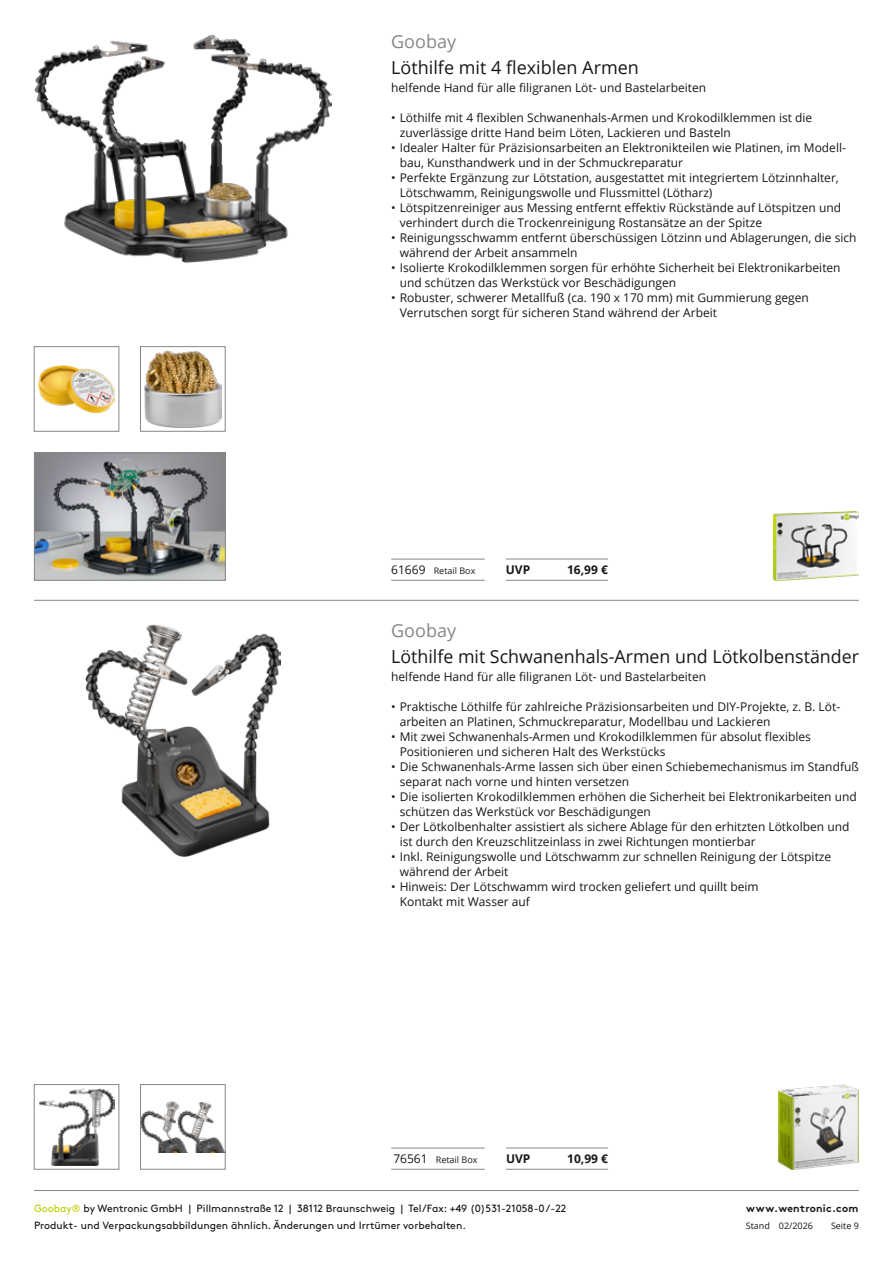
<style>
.page{position:relative;width:893px;height:1263px;background:#fff}
.page>*{position:absolute;margin:0;border:0;box-sizing:border-box;transform-origin:0 0}
.t1{font:18px "Open Sans";color:#181716}
.t2{font:18px "Open Sans";color:#868786}
.t3{font:12px/15px "Open Sans";color:#181716}
.t4{font:700 12px "Open Sans";color:#181716}
.t5{font:10.5px/16.8px "Brown";color:#181716}
.t6{font:700 10.5px "Brown";letter-spacing:.025em;color:#181716}
.t7{font:9px "Open Sans";color:#181716}
.s1{font-size:12px}
.s2{color:#bbcf00}
</style>
<div class="page">
<hr style="left:34px;top:1190px;width:825px;height:1px;background:#868786">
<hr style="left:34px;top:600px;width:825px;height:1px;background:#868786">
<img style="left:85px;top:624px;width:195px;height:233px">
<img style="left:39px;top:1089px;width:75px;height:76px">
<div style="left:34px;top:1084px;width:85px;height:85px;border:1px solid #868786"></div>
<img style="left:142px;top:1101px;width:81px;height:52px">
<div style="left:140px;top:1084px;width:85px;height:85px;border:1px solid #868786"></div>
<img style="left:778px;top:1084px;width:81px;height:85px">
<hr style="left:391px;top:1148px;width:43px;height:1px;background:#868786">
<hr style="left:434px;top:1148px;width:51px;height:1px;background:#868786">
<hr style="left:391px;top:1169px;width:43px;height:1px;background:#868786">
<hr style="left:434px;top:1169px;width:51px;height:1px;background:#868786">
<img style="left:34px;top:34px;width:298px;height:228px">
<img style="left:145px;top:351px;width:76px;height:76px">
<div style="left:140px;top:346px;width:85px;height:85px;border:1px solid #868786"></div>
<img style="left:38px;top:365px;width:77px;height:48px">
<div style="left:34px;top:346px;width:85px;height:85px;border:1px solid #868786"></div>
<img style="left:36px;top:455px;width:188px;height:123px">
<div style="left:34px;top:453px;width:192px;height:127px;border:1px solid #868786"></div>
<img style="left:774px;top:512px;width:85px;height:68px">
<hr style="left:391px;top:559px;width:43px;height:1px;background:#868786">
<hr style="left:391px;top:580px;width:43px;height:1px;background:#868786">
<hr style="left:434px;top:559px;width:51px;height:1px;background:#868786">
<hr style="left:434px;top:580px;width:51px;height:1px;background:#868786">
<hr style="left:506px;top:1148px;width:51px;height:1px;background:#868786">
<hr style="left:557px;top:1148px;width:51px;height:1px;background:#868786">
<hr style="left:506px;top:1169px;width:51px;height:1px;background:#868786">
<hr style="left:557px;top:1169px;width:51px;height:1px;background:#868786">
<hr style="left:506px;top:559px;width:51px;height:1px;background:#868786">
<hr style="left:557px;top:559px;width:51px;height:1px;background:#868786">
<hr style="left:506px;top:580px;width:51px;height:1px;background:#868786">
<hr style="left:557px;top:580px;width:51px;height:1px;background:#868786">
<h1 class="t2" style="left:391px;top:29px;width:66px">Goobay</h1>
<h1 class="t1" style="left:391px;top:55px;width:249px">Löthilfe mit 4 flexiblen Armen</h1>
<p class="t3" style="left:391px;top:80px;width:316px">helfende Hand für alle filigranen Löt- und Bastelarbeiten</p>
<p class="t3" style="left:400px;top:110px;width:414px;text-indent:-9px">• Löthilfe mit 4 flexiblen Schwanenhals-Armen und Krokodilklemmen ist die zuverlässige dritte Hand beim Löten, Lackieren und Basteln</p>
<p class="t3" style="left:400px;top:140px;width:448px;text-indent:-9px">• Idealer Halter für Präzisionsarbeiten an Elektronikteilen wie Platinen, im Modell&shy;bau, Kunsthandwerk und in der Schmuckreparatur</p>
<p class="t3" style="left:400px;top:170px;width:441px;text-indent:-9px">• Perfekte Ergänzung zur Lötstation, ausgestattet mit integriertem Lötzinnhalter,<br>Lötschwamm, Reinigungswolle und Flussmittel (Lötharz)</p>
<p class="t3" style="left:400px;top:200px;width:443px;text-indent:-9px">• Lötspitzenreiniger aus Messing entfernt effektiv Rückstände auf Lötspitzen und verhindert durch die Trockenreinigung Rostansätze an der Spitze</p>
<p class="t3" style="left:400px;top:230px;width:458px;text-indent:-9px">• Reinigungsschwamm entfernt überschüssigen Lötzinn und Ablagerungen, die sich während der Arbeit ansammeln</p>
<p class="t3" style="left:400px;top:260px;width:442px;text-indent:-9px">• Isolierte Krokodilklemmen sorgen für erhöhte Sicherheit bei Elektronikarbeiten und schützen das Werkstück vor Beschädigungen</p>
<p class="t3" style="left:400px;top:290px;width:411px;text-indent:-9px">• Robuster, schwerer Metallfuß (ca. 190 x 170 mm) mit Gummierung gegen<br>Verrutschen sorgt für sicheren Stand während der Arbeit</p>
<p class="t7" style="left:391px;top:565px;width:86px"><span class="s1">61669</span> Retail Box</p>
<p class="t4" style="left:506px;top:561px;width:26px">UVP</p>
<p class="t4" style="left:567px;top:561px;width:42px">16,99 €</p>
<h1 class="t2" style="left:391px;top:618px;width:66px">Goobay</h1>
<h1 class="t1" style="left:391px;top:644px;width:469px">Löthilfe mit Schwanenhals-Armen und Lötkolbenständer</h1>
<p class="t3" style="left:391px;top:669px;width:316px">helfende Hand für alle filigranen Löt- und Bastelarbeiten</p>
<p class="t3" style="left:400px;top:699px;width:442px;text-indent:-9px">• Praktische Löthilfe für zahlreiche Präzisionsarbeiten und DIY-Projekte, z. B. Löt&shy;arbeiten an Platinen, Schmuckreparatur, Modellbau und Lackieren</p>
<p class="t3" style="left:400px;top:729px;width:413px;text-indent:-9px">• Mit zwei Schwanenhals-Armen und Krokodilklemmen für absolut flexibles<br>Positionieren und sicheren Halt des Werkstücks</p>
<p class="t3" style="left:400px;top:759px;width:461px;text-indent:-9px">• Die Schwanenhals-Arme lassen sich über einen Schiebemechanismus im Standfuß separat nach vorne und hinten versetzen</p>
<p class="t3" style="left:400px;top:789px;width:459px;text-indent:-9px">• Die isolierten Krokodilklemmen erhöhen die Sicherheit bei Elektronikarbeiten und schützen das Werkstück vor Beschädigungen</p>
<p class="t3" style="left:400px;top:819px;width:451px;text-indent:-9px">• Der Lötkolbenhalter assistiert als sichere Ablage für den erhitzten Lötkolben und ist durch den Kreuzschlitzeinlass in zwei Richtungen montierbar</p>
<p class="t3" style="left:400px;top:849px;width:433px;text-indent:-9px">• Inkl. Reinigungswolle und Lötschwamm zur schnellen Reinigung der Lötspitze während der Arbeit</p>
<p class="t3" style="left:400px;top:879px;width:361px;text-indent:-9px">• Hinweis: Der Lötschwamm wird trocken geliefert und quillt beim<br>Kontakt mit Wasser auf</p>
<p class="t7" style="left:393px;top:1154px;width:86px"><span class="s1">76561</span> Retail Box</p>
<p class="t4" style="left:506px;top:1150px;width:26px">UVP</p>
<p class="t4" style="left:567px;top:1150px;width:42px">10,99 €</p>
<p class="t5" style="left:34px;top:1199px;width:534px"><span class="s2">Goobay®</span> by Wentronic GmbH | Pillmannstraße 12 | 38112 Braunschweig | Tel/Fax: +49 (0)531-21058-0 /-22<br>Produkt- und Verpackungsabbildungen ähnlich. Änderungen und Irrtümer vorbehalten.</p>
<p class="t6" style="left:746px;top:1199px;width:114px">www.wentronic.com</p>
<p class="t7" style="left:779px;top:1219px;width:36px">02/2026</p>
<p class="t7" style="left:746px;top:1219px;width:26px">Stand</p>
<p class="t7" style="left:831px;top:1219px;width:29px">Seite 9</p>
</div>
